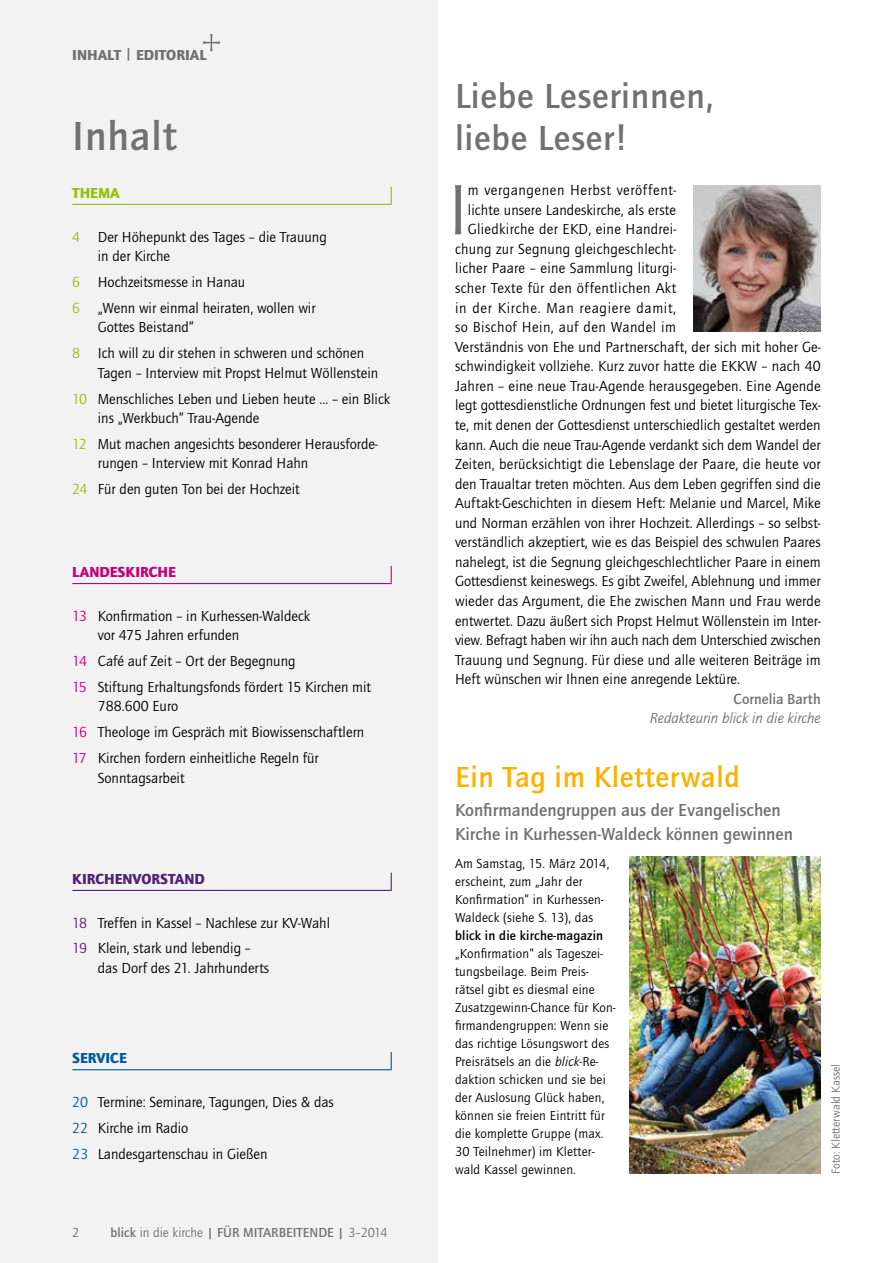
<style>
.page{position:relative;width:893px;height:1263px;background:#fff}
.page>*{position:absolute;margin:0;border:0;box-sizing:border-box;transform-origin:0 0}
.t1{font:73.65px "Quay Itc T";color:#707172}
.t2{font:700 42px "Quay Itc T";letter-spacing:.02em;color:#707172}
.t3{font:700 36px/42px "Quay Itc T";letter-spacing:.02em;color:#707172}
.t4{font:700 30px "Quay Itc T";letter-spacing:.02em;color:#f9b200}
.t5{font:700 18px/24px "Quay Itc T";color:#707172}
.t6{font:15px/25.8px "Quay Itc T";color:#000}
.t7{font:15px "Quay Itc T";letter-spacing:.02em;color:#000}
.t8{font:15px "Quay Itc T";letter-spacing:.03em;color:#000}
.t9{font:15px "Quay Itc T";letter-spacing:.045em;color:#000}
.t10{font:15px "Quay Itc T";letter-spacing:.04em;color:#000}
.t11{font:italic 15px "Quay Itc T";color:#707172}
.t12{font:900 15px "Quay Itc T";color:#707172}
.t13{font:900 15px "Quay Itc T";color:#512179}
.t14{font:700 15px "Quay Itc T";color:#707172}
.t15{font:900 15px "Quay Itc T";color:#c5007b}
.t16{font:900 15px "Quay Itc T";color:#005b9a}
.t17{font:900 15px "Quay Itc T";color:#97bf0d}
.t18{font:13.5px/18px "Quay Itc T";letter-spacing:.015em;color:#000}
.t19{font:700 13.5px "Quay Itc T";color:#707172}
.t20{font:700 13.5px "Quay Itc T";letter-spacing:.015em;color:#000}
.t21{font:13.5px "Quay Itc T";color:#707172}
.t22{font:12px "Quay Itc T";color:#707172}
.s1{font-weight:700}
.s2{color:#97bf0d}
.s3{color:#c5007b}
.s4{color:#512179}
.s5{color:#005b9a}
.s6{font-weight:400}
.s7{font-style:italic}
</style>
<div class="page">
<div style="left:0;top:0;width:438px;height:1263px;background:#f2f2f3"></div>
<img style="left:693px;top:186px;width:128px;height:145px">
<svg style="left:391px;top:187px;width:1px;height:18px"></svg>
<hr style="left:72px;top:204px;width:319px;height:1px;background:#97bf0d">
<svg style="left:391px;top:873px;width:1px;height:18px"></svg>
<hr style="left:72px;top:890px;width:319px;height:1px;background:#512179">
<svg style="left:391px;top:566px;width:1px;height:18px"></svg>
<hr style="left:72px;top:583px;width:319px;height:1px;background:#c5007b">
<svg style="left:391px;top:1052px;width:1px;height:18px"></svg>
<hr style="left:72px;top:1069px;width:319px;height:1px;background:#005b9a">
<img style="left:629px;top:857px;width:192px;height:316px">
<svg style="left:203px;top:34px;width:17px;height:17px"></svg>
<p class="t12" style="left:72px;top:46px;width:136px">INHALT <span class="s1">|</span> EDITORIAL</p>
<h2 class="t2" style="left:72px;top:111px;width:106px">Inhalt</h2>
<p class="t17" style="left:72px;top:184px;width:38px">THEMA</p>
<p class="t6" style="left:98px;top:227px;width:231px;line-height:19.5px;text-indent:-26px"><span class="s2">4</span> Der Höhepunkt des Tages – die Trauung in der Kirche</p>
<p class="t6" style="left:72px;top:269px;width:245px"><span class="s2">6</span> Hochzeitsmesse in Hanau<br><span class="s2">6</span> „Wenn wir einmal heiraten, wollen wir</p>
<p class="t6" style="left:72px;top:314px;width:293px;text-indent:26px">Gottes Beistand“<br><span class="s2">8</span> Ich will zu dir stehen in schweren und schönen</p>
<p class="t6" style="left:72px;top:360px;width:319px;text-indent:26px">Tagen – Interview mit Propst Helmut Wöllenstein<br><span class="s2">10</span> Menschliches Leben und Lieben heute ... – ein Blick</p>
<p class="t6" style="left:72px;top:405px;width:307px;text-indent:26px">ins „Werkbuch“ Trau-Agende<br><span class="s2">12</span> Mut machen angesichts besonderer Herausforde-</p>
<p class="t6" style="left:72px;top:450px;width:238px;text-indent:26px">rungen – Interview mit Konrad Hahn<br><span class="s2">24</span> Für den guten Ton bei der Hochzeit</p>
<p class="t15" style="left:72px;top:563px;width:105px">LANDESKIRCHE</p>
<p class="t6" style="left:98px;top:606px;width:214px;line-height:19.5px;text-indent:-26px"><span class="s3">13</span> Konfirmation – in Kurhessen-Waldeck vor 475 Jahren erfunden</p>
<p class="t6" style="left:72px;top:648px;width:300px"><span class="s3">14</span> Café auf Zeit – Ort der Begegnung<br><span class="s3">15</span> Stiftung Erhaltungsfonds fördert 15 Kirchen mit</p>
<p class="t6" style="left:72px;top:693px;width:294px;text-indent:26px">788.600 Euro<br><span class="s3">16</span> Theologe im Gespräch mit Biowissenschaftlern<br><span class="s3">17</span> Kirchen fordern einheitliche Regeln für</p>
<p class="t6" style="left:98px;top:765px;width:88px">Sonntagsarbeit</p>
<p class="t13" style="left:72px;top:870px;width:133px">KI RCHENVORSTAND</p>
<p class="t6" style="left:72px;top:909px;width:259px"><span class="s4">18</span> Treffen in Kassel – Nachlese zur KV-Wahl<br><span class="s4">19</span> Klein, stark und lebendig –</p>
<p class="t6" style="left:98px;top:955px;width:173px">das Dorf des 21. Jahrhunderts</p>
<p class="t16" style="left:72px;top:1049px;width:56px">SERVICE</p>
<p class="t6" style="left:72px;top:1089px;width:263px"><span class="s5">20</span> Termine: Seminare, Tagungen, Dies &amp; das<br><span class="s5">22</span> Kirche im Radio<br><span class="s5">23</span> Landesgartenschau in Gießen</p>
<p class="t21" style="left:72px;top:1225px;width:9px">2</p>
<p class="t19" style="left:111px;top:1225px;width:278px">blick <span class="s6">in die kirche</span> | FÜR MITARBEITENDE | <span class="s6">3–2014</span></p>
<h3 class="t3" style="left:455px;top:74px;width:260px">Liebe Leserinnen, liebe Leser!</h3>
<h1 class="t1" style="left:448px;top:167px;width:21px">I</h1>
<p class="t10" style="left:468px;top:181px;width:210px">m vergangenen Herbst veröffent-</p>
<p class="t6" style="left:468px;top:197px;width:210px">lichte unsere Landeskirche, als erste</p>
<p class="t7" style="left:468px;top:221px;width:210px">Gliedkirche der EKD, eine Handrei-</p>
<p class="t7" style="left:455px;top:240px;width:223px">chung zur Segnung gleichgeschlecht-</p>
<p class="t7" style="left:455px;top:260px;width:223px">licher Paare – eine Sammlung liturgi-</p>
<p class="t8" style="left:455px;top:279px;width:223px">scher Texte für den öffentlichen Akt</p>
<p class="t9" style="left:455px;top:299px;width:223px">in der Kirche. Man reagiere damit,</p>
<p class="t8" style="left:455px;top:318px;width:223px">so Bischof Hein, auf den Wandel im</p>
<p class="t6" style="left:455px;top:334px;width:367px">Verständnis von Ehe und Partnerschaft, der sich mit hoher Ge-</p>
<p class="t6" style="left:455px;top:353px;width:367px">schwindigkeit vollziehe. Kurz zuvor hatte die EKKW – nach 40</p>
<p class="t6" style="left:455px;top:373px;width:367px">Jahren – eine neue Trau-Agende herausgegeben. Eine Agende</p>
<p class="t6" style="left:455px;top:392px;width:367px">legt gottesdienstliche Ordnungen fest und bietet liturgische Tex-</p>
<p class="t6" style="left:455px;top:412px;width:367px">te, mit denen der Gottesdienst unterschiedlich gestaltet werden</p>
<p class="t6" style="left:455px;top:431px;width:367px">kann. Auch die neue Trau-Agende verdankt sich dem Wandel der</p>
<p class="t6" style="left:455px;top:451px;width:367px">Zeiten, berücksichtigt die Lebenslage der Paare, die heute vor</p>
<p class="t6" style="left:455px;top:470px;width:367px">den Traualtar treten möchten. Aus dem Leben gegriffen sind die</p>
<p class="t6" style="left:455px;top:490px;width:367px">Auftakt-Geschichten in diesem Heft: Melanie und Marcel, Mike</p>
<p class="t6" style="left:455px;top:510px;width:367px">und Norman erzählen von ihrer Hochzeit. Allerdings – so selbst-</p>
<p class="t6" style="left:455px;top:529px;width:367px">verständlich akzeptiert, wie es das Beispiel des schwulen Paares</p>
<p class="t6" style="left:455px;top:549px;width:367px">nahelegt, ist die Segnung gleichgeschlechtlicher Paare in einem</p>
<p class="t6" style="left:455px;top:568px;width:367px">Gottesdienst keineswegs. Es gibt Zweifel, Ablehnung und immer</p>
<p class="t6" style="left:455px;top:588px;width:367px">wieder das Argument, die Ehe zwischen Mann und Frau werde</p>
<p class="t6" style="left:455px;top:607px;width:367px">entwertet. Dazu äußert sich Propst Helmut Wöllenstein im Inter-</p>
<p class="t6" style="left:455px;top:627px;width:367px">view. Befragt haben wir ihn auch nach dem Unterschied zwischen</p>
<p class="t6" style="left:455px;top:647px;width:367px">Trauung und Segnung. Für diese und alle weiteren Beiträge im</p>
<p class="t6" style="left:455px;top:666px;width:287px">Heft wünschen wir Ihnen eine anregende Lektüre.</p>
<p class="t14" style="left:733px;top:690px;width:89px">Cornelia Barth</p>
<p class="t11" style="left:650px;top:710px;width:172px">Redakteurin blick in die kirche</p>
<h3 class="t4" style="left:455px;top:760px;width:286px">Ein Tag im Kletterwald</h3>
<p class="t5" style="left:455px;top:798px;width:339px">Konfirmandengruppen aus der Evangelischen<br>Kirche in Kurhessen-Waldeck können gewinnen</p>
<p class="t18" style="left:455px;top:854px;width:156px">Am Samstag, 15. März 2014, erscheint, zum „Jahr der<br>Konfirmation“ in Kurhessen-<br>Waldeck (siehe S. 13), das</p>
<p class="t20" style="left:455px;top:927px;width:150px">blick in die kirche-magazin</p>
<p class="t18" style="left:455px;top:944px;width:162px">„Konfirmation“ als Tageszei&shy;tungsbeilage. Beim Preis&shy;rätsel gibt es diesmal eine<br>Zusatzgewinn-Chance für Kon&shy;firmandengruppen: Wenn sie das richtige Lösungswort des<br>Preisrätsels an die <span class="s7">blick</span>-Re&shy;daktion schicken und sie bei der Auslosung Glück haben, können sie freien Eintritt für die komplette Gruppe (max.<br>30 Teilnehmer) im Kletter&shy;wald Kassel gewinnen.</p>
<p class="t22" style="left:829px;top:1174px;width:112px;rotate:-90deg">Foto: Kletterwald Kassel</p>
</div>
